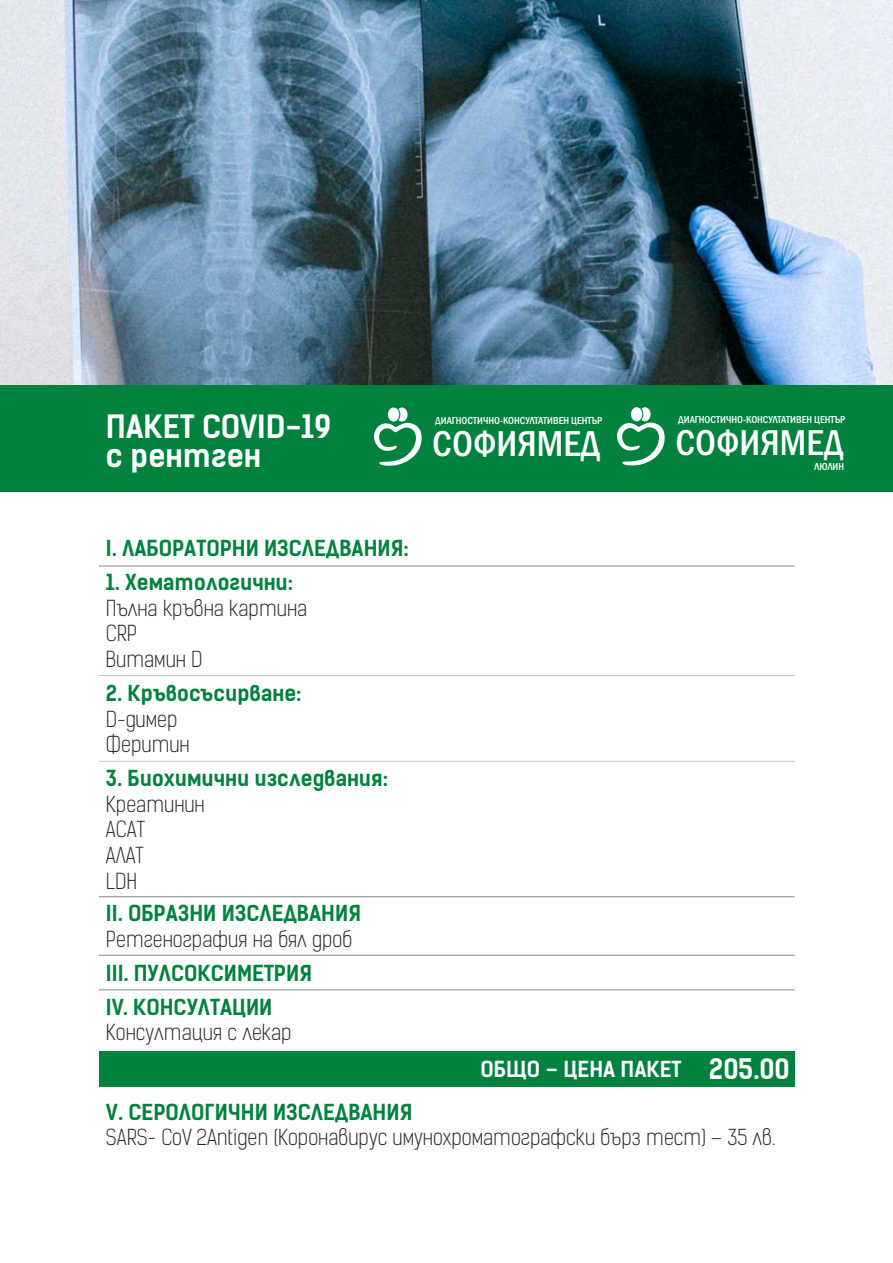
<style>
.page{position:relative;width:893px;height:1263px;background:#fff}
.page>*{position:absolute;margin:0;border:0;box-sizing:border-box;transform-origin:0 0}
.t1{font:500 condensed 37.2px "Franklin Gothic";color:#fefefe}
.t2{font:30.6px/29px "Kelson Sans Bold BG";color:#fefefe}
.t3{font:21px/25.7px "Kelson Sans Light BG";color:#2a2a29}
.t4{font:21px/34.2px "Kelson Sans Bold BG";color:#00823f}
.t5{font:21px "Kelson Sans Bold BG";color:#fefefe}
.t6{font:500 condensed 10.5px "Franklin Gothic";color:#fefefe}
.s1{font-size:27px}
</style>
<div class="page">
<div style="left:99px;top:1051px;width:696px;height:36px;background:#00823f"></div>
<img style="left:0;top:0;width:893px;height:385px">
<hr style="left:99px;top:566px;width:696px;height:1px;background:#888887">
<hr style="left:99px;top:675px;width:696px;height:1px;background:#c5c5c5">
<hr style="left:99px;top:761px;width:696px;height:1px;background:#c5c5c5">
<hr style="left:99px;top:896px;width:696px;height:1px;background:#888887">
<hr style="left:99px;top:955px;width:696px;height:1px;background:#888887">
<hr style="left:99px;top:989px;width:696px;height:1px;background:#888887">
<div style="left:0;top:385px;width:893px;height:107px;background:#00823f"></div>
<svg style="left:617px;top:407px;width:48px;height:59px"></svg>
<div style="left:631px;top:407px;width:11px;height:14px;background:#fefefe;border-radius:50%"></div>
<svg style="left:374px;top:407px;width:48px;height:59px"></svg>
<div style="left:388px;top:407px;width:11px;height:15px;background:#fefefe;border-radius:50%"></div>
<h2 class="t2" style="left:106px;top:415px;width:227px">ПАКЕТ COVID-19 с рентген</h2>
<p class="t6" style="left:678px;top:416px;width:169px">ДИАГНОСТИЧНО-КОНСУЛТАТИВЕН ЦЕНТЪР</p>
<p class="t6" style="left:435px;top:416px;width:169px">ДИАГНОСТИЧНО-КОНСУЛТАТИВЕН ЦЕНТЪР</p>
<h1 class="t1" style="left:432px;top:430px;width:170px">СОФИЯМЕД</h1>
<h1 class="t1" style="left:675px;top:429px;width:170px">СОФИЯМЕД</h1>
<p class="t6" style="left:815px;top:463px;width:31px">ЛЮЛИН</p>
<p class="t4" style="left:106px;top:533px;width:304px">I. ЛАБОРАТОРНИ ИЗСЛЕДВАНИЯ:</p>
<p class="t4" style="left:106px;top:567px;width:189px">1. Хематологични:</p>
<p class="t3" style="left:106px;top:623px;width:33px">CRP</p>
<p class="t3" style="left:106px;top:597px;width:203px">Пълна кръвна картина</p>
<p class="t3" style="left:106px;top:649px;width:98px">Витамин D</p>
<p class="t4" style="left:106px;top:678px;width:197px">2. Кръвосъсирване:</p>
<p class="t3" style="left:106px;top:708px;width:85px">D-димер<br>Феритин</p>
<p class="t4" style="left:106px;top:764px;width:283px">3. Биохимични изследвания:</p>
<p class="t3" style="left:106px;top:794px;width:100px">Креатинин<br>АСАТ<br>АЛАТ<br>LDH</p>
<p class="t4" style="left:106px;top:898px;width:257px">II. ОБРАЗНИ ИЗСЛЕДВАНИЯ</p>
<p class="t3" style="left:106px;top:928px;width:248px">Ретгенография на бял дроб</p>
<p class="t4" style="left:106px;top:958px;width:208px">III. ПУЛСОКСИМЕТРИЯ<br>IV. КОНСУЛТАЦИИ</p>
<p class="t3" style="left:106px;top:1022px;width:187px">Консултация с лекар</p>
<p class="t5" style="left:480px;top:1061px;width:311px">ОБЩО – ЦЕНА ПАКЕТ <span class="s1">205.00</span></p>
<p class="t4" style="left:106px;top:1097px;width:308px">V. СЕРОЛОГИЧНИ ИЗСЛЕДВАНИЯ</p>
<p class="t3" style="left:106px;top:1127px;width:671px">SARS- CoV 2Antigen (Коронавирус имунохроматографски бърз тест) – 35 лв.</p>
</div>
